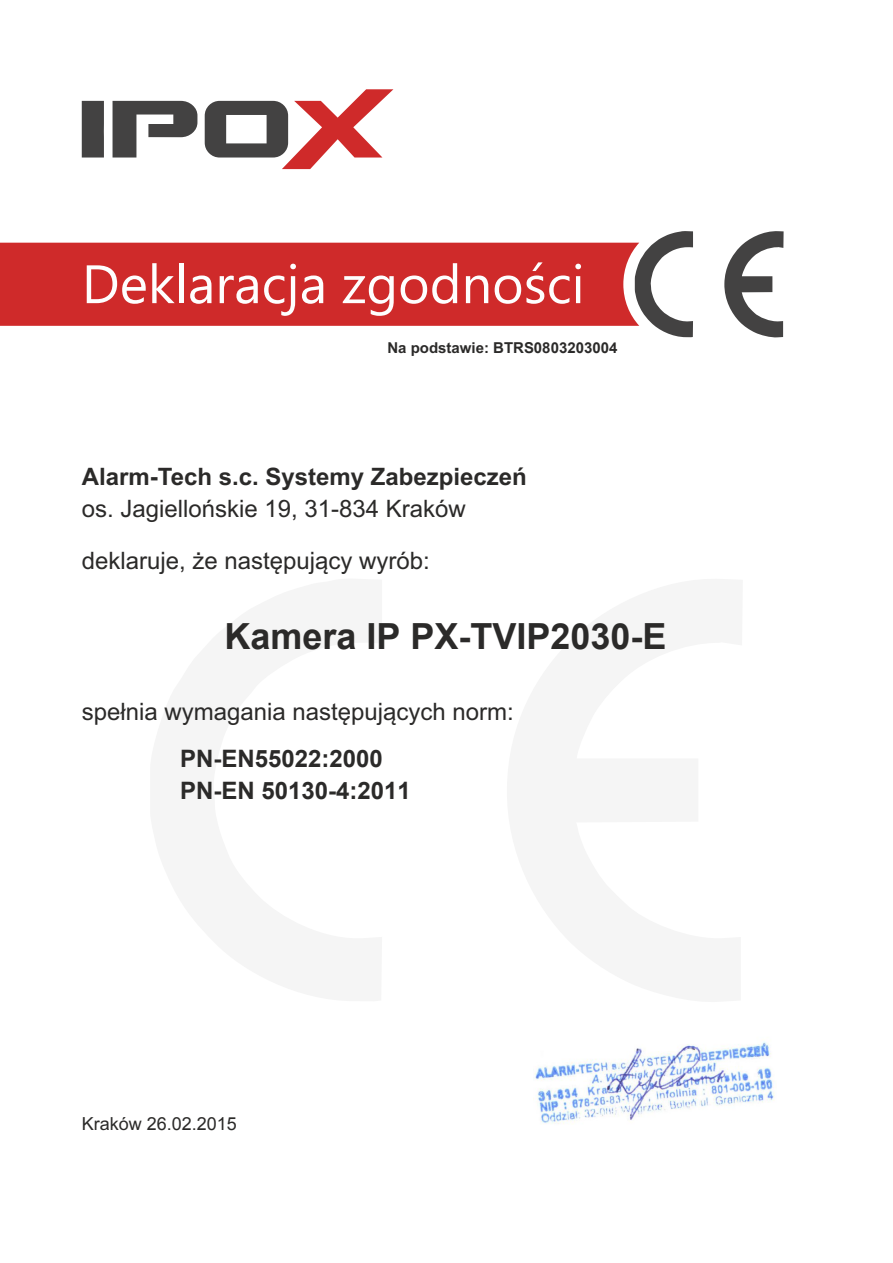
<style>
.page{position:relative;width:893px;height:1263px;background:#fff}
.page>*{position:absolute;margin:0;border:0;box-sizing:border-box;transform-origin:0 0}
.t1{font:54px "Segoe UI";color:#fefefe}
.t2{font:700 36px "Arial";color:#2b2a29}
.t3{font:24px/51.8px "Arial";color:#2b2a29}
.t4{font:700 24px "Arial";color:#2b2a29}
.t5{font:700 24px/32.1px "Arial";color:#2b2a29}
.t6{font:18px "Arial";color:#2b2a29}
.t7{font:700 15px "Arial";color:#2b2a29}
.s1{font-style:inherit}
</style>
<div class="page">
<img style="left:533px;top:1041px;width:242px;height:83px">
<div style="left:0;top:243px;width:635px;height:83px;background:#cf2a2a"></div>
<svg style="left:635px;top:231px;width:58px;height:106px"></svg>
<svg style="left:724px;top:231px;width:60px;height:107px"></svg>
<svg style="left:205px;top:89px;width:188px;height:80px"></svg>
<svg style="left:113px;top:101px;width:84px;height:57px"></svg>
<svg style="left:82px;top:101px;width:22px;height:57px"></svg>
<h1 class="t1" style="left:82px;top:264px;width:504px">Deklaracja zgodności</h1>
<p class="t7" style="left:387px;top:340px;width:232px"><span class="s1">Na podstawie:</span> BTRS0803203004</p>
<p class="t4" style="left:82px;top:468px;width:447px">Alarm-Tech s.c. Systemy Zabezpieczeń</p>
<p class="t3" style="left:82px;top:485px;width:386px">os. Jagiellońskie 19, 31-834 Kraków deklaruje, że następujący wyrób:</p>
<h2 class="t2" style="left:225px;top:619px;width:443px">Kamera IP PX-TVIP2030-E</h2>
<p class="t3" style="left:82px;top:688px;width:434px">spełnia wymagania następujących norm:</p>
<p class="t5" style="left:180px;top:743px;width:232px">PN-EN55022:2000<br>PN-EN 50130-4:2011</p>
<p class="t6" style="left:82px;top:1115px;width:157px"><span class="s1">Kraków</span> 26.02.2015</p>
</div>
